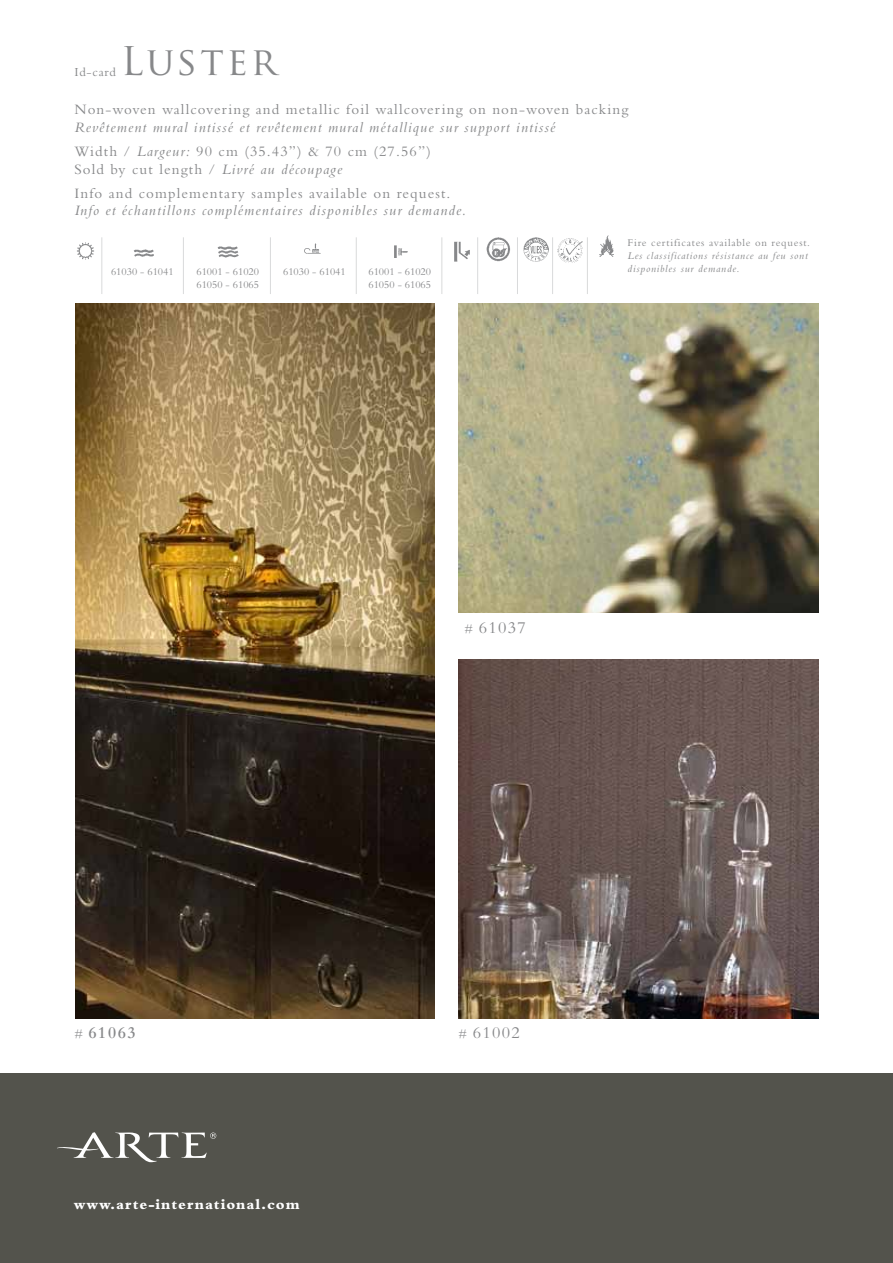
<style>
.page{position:relative;width:893px;height:1263px;background:#fff}
.page>*{position:absolute;margin:0;border:0;box-sizing:border-box;transform-origin:0 0}
.t1{font:38.55px "Trajan Pro";letter-spacing:.075em;color:#87888a}
.t2{font:17.1px "Bembo Std";letter-spacing:.075em;color:#87888a}
.t3{font:600 17.1px "Bembo Std";letter-spacing:.06em;color:#87888a}
.t4{font:italic 15px/24.5px "Bembo Std";letter-spacing:.075em;color:#87888a}
.t5{font:15px/23.5px "Bembo Std";letter-spacing:.075em;color:#87888a}
.t6{font:800 15px "Bembo Std";letter-spacing:.06em;color:#fff}
.t7{font:12.9px "Bembo Std";letter-spacing:.06em;color:#87888a}
.t8{font:10.65px/12.9px "Bembo Std";color:#87888a}
.t9{font:italic 10.65px/12.9px "Bembo Std";letter-spacing:.075em;color:#87888a}
.t10{font:10.65px "Bembo Std";letter-spacing:.075em;color:#87888a}
.s1{font-style:normal}
.s2{font-style:italic}
.s3{font-weight:400;font-size:12.9px}
.s4{font-size:12.9px}
</style>
<div class="page">
<div style="left:0;top:1074px;width:893px;height:189px;background:#53534c"></div>
<img style="left:76px;top:304px;width:358px;height:715px">
<img style="left:459px;top:304px;width:359px;height:308px">
<img style="left:459px;top:659px;width:359px;height:360px">
<svg style="left:57px;top:1132px;width:159px;height:30px"></svg>
<img style="left:77px;top:242px;width:17px;height:18px">
<img style="left:599px;top:235px;width:15px;height:22px">
<img style="left:524px;top:238px;width:24px;height:24px">
<img style="left:217px;top:246px;width:21px;height:12px">
<img style="left:134px;top:249px;width:20px;height:8px">
<img style="left:304px;top:243px;width:16px;height:11px">
<img style="left:394px;top:246px;width:14px;height:12px">
<img style="left:486px;top:237px;width:24px;height:25px">
<img style="left:557px;top:238px;width:26px;height:25px">
<hr style="left:517px;top:237px;width:1px;height:57px;background:#d9dadb">
<hr style="left:477px;top:237px;width:1px;height:57px;background:#d9dadb">
<hr style="left:102px;top:237px;width:1px;height:57px;background:#d9dadb">
<hr style="left:183px;top:237px;width:1px;height:57px;background:#d9dadb">
<hr style="left:270px;top:237px;width:1px;height:57px;background:#d9dadb">
<hr style="left:442px;top:237px;width:1px;height:57px;background:#d9dadb">
<hr style="left:356px;top:237px;width:1px;height:57px;background:#d9dadb">
<hr style="left:552px;top:237px;width:1px;height:57px;background:#d9dadb">
<hr style="left:587px;top:237px;width:1px;height:57px;background:#d9dadb">
<img style="left:454px;top:242px;width:16px;height:19px">
<p class="t7" style="left:74px;top:64px;width:43px">Id-card</p>
<h1 class="t1" style="left:121px;top:37px;width:157px">Luster</h1>
<p class="t5" style="left:74px;top:98px;width:556px">Non-woven wallcovering and metallic foil wallcovering on non-woven backing</p>
<p class="t4" style="left:74px;top:114px;width:482px">Revêtement mural intissé et revêtement mural métallique sur support intissé<br><span class="s1">Width /</span> Largeur: <span class="s1">90 cm (35.43”) &amp; 70 cm (27.56”)</span></p>
<p class="t5" style="left:74px;top:157px;width:378px">Sold by cut length / <span class="s2">Livré au découpage<br></span>Info and complementary samples available on request.</p>
<p class="t4" style="left:74px;top:197px;width:393px">Info et échantillons complémentaires disponibles sur demande.</p>
<p class="t10" style="left:628px;top:237px;width:184px">Fire certificates available on request.</p>
<p class="t9" style="left:628px;top:249px;width:182px">Les classifications résistance au feu sont disponibles sur demande.</p>
<p class="t8" style="left:111px;top:265px;width:64px">61030 - 61041</p>
<p class="t8" style="left:196px;top:265px;width:64px">61001 - 61020</p>
<p class="t8" style="left:283px;top:265px;width:64px">61030 - 61041</p>
<p class="t8" style="left:196px;top:278px;width:64px">61050 - 61065</p>
<p class="t8" style="left:368px;top:265px;width:64px">61001 - 61020<br>61050 - 61065</p>
<p class="t3" style="left:74px;top:1024px;width:63px"><span class="s3">#</span> 61063</p>
<p class="t6" style="left:74px;top:1195px;width:228px">www.arte-international.com</p>
<p class="t2" style="left:465px;top:618px;width:63px"><span class="s4">#</span> 61037</p>
<p class="t2" style="left:459px;top:1023px;width:63px"><span class="s4">#</span> 61002</p>
</div>
